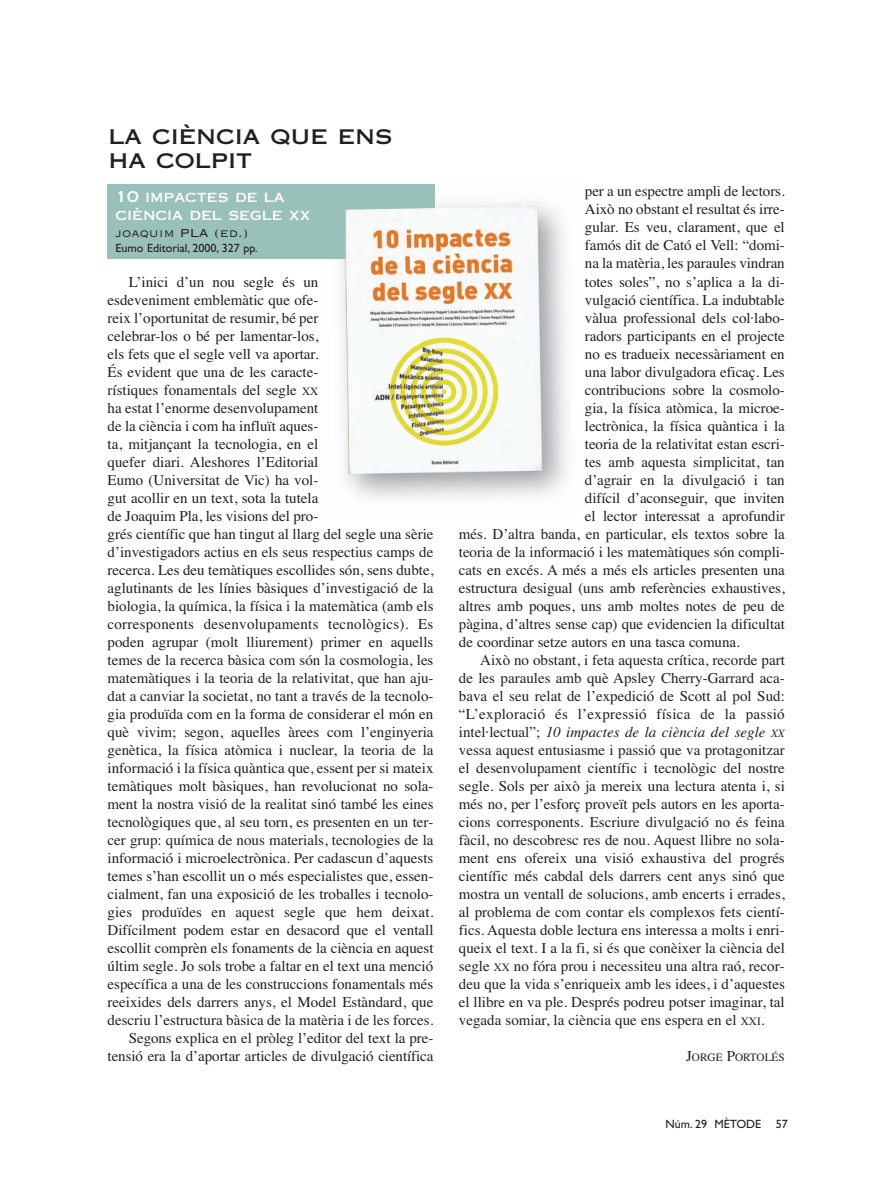
<style>
.page{position:relative;width:893px;height:1191px;background:#fff}
.page>*{position:absolute;margin:0;border:0;box-sizing:border-box;transform-origin:0 0}
.t1{font:24px/24px "Copperplate Thirty One AB";color:#231f20}
.t2{font:15px "Times";color:#231f20}
.t3{font:15px "Times";letter-spacing:.02em;color:#231f20}
.t4{font:italic 15px "Times";color:#231f20}
.t5{font:15px/18px "Copperplate Thirty One AB";color:#fff}
.t6{font:15px "Copperplate Thirty Two BC";color:#231f20}
.t7{font:12px "Gill Sans";color:#231f20}
.t8{font:11.25px "Times";color:#231f20}
.s1{font-size:11.25px}
.s2{font-style:normal}
.s3{font-size:15px}
</style>
<div class="page">
<img style="left:342px;top:184px;width:225px;height:315px">
<div style="left:107px;top:184px;width:327px;height:75px;background:#99c1b9"></div>
<img style="left:345px;top:206px;width:196px;height:266px">
<h1 class="t1" style="left:109px;top:124px;width:286px">LA CIÈNCIA QUE ENS<br>HA COLPIT</h1>
<p class="t5" style="left:116px;top:188px;width:197px">10 IMPACTES DE LA<br>CIÈNCIA DEL SEGLE XX</p>
<p class="t6" style="left:116px;top:223px;width:134px">joaquim PLA (ed.)</p>
<p class="t7" style="left:116px;top:244px;width:144px">Eumo Editorial, 2000, 327 pp.</p>
<p class="t2" style="left:129px;top:276px;width:191px">L’inici d’un nou segle és un</p>
<p class="t2" style="left:108px;top:294px;width:212px">esdeveniment emblemàtic que ofe-</p>
<p class="t2" style="left:108px;top:312px;width:212px">reix l’oportunitat de resumir, bé per</p>
<p class="t2" style="left:108px;top:330px;width:212px">celebrar-los o bé per lamentar-los,</p>
<p class="t2" style="left:108px;top:348px;width:212px">els fets que el segle vell va aportar.</p>
<p class="t2" style="left:108px;top:366px;width:212px">És evident que una de les caracte-</p>
<p class="t2" style="left:108px;top:384px;width:212px">rístiques fonamentals del segle <span class="s1">XX</span></p>
<p class="t2" style="left:108px;top:402px;width:212px">ha estat l’enorme desenvolupament</p>
<p class="t2" style="left:108px;top:420px;width:212px">de la ciència i com ha influït aques-</p>
<p class="t2" style="left:108px;top:438px;width:212px">ta, mitjançant la tecnologia, en el</p>
<p class="t2" style="left:108px;top:456px;width:212px">quefer diari. Aleshores l’Editorial</p>
<p class="t2" style="left:108px;top:474px;width:212px">Eumo (Universitat de Vic) ha vol-</p>
<p class="t2" style="left:108px;top:492px;width:212px">gut acollir en un text, sota la tutela</p>
<p class="t2" style="left:108px;top:510px;width:212px">de Joaquim Pla, les visions del pro-</p>
<p class="t2" style="left:108px;top:528px;width:327px">grés científic que han tingut al llarg del segle una sèrie</p>
<p class="t2" style="left:108px;top:546px;width:327px">d’investigadors actius en els seus respectius camps de</p>
<p class="t2" style="left:108px;top:564px;width:327px">recerca. Les deu temàtiques escollides són, sens dubte,</p>
<p class="t2" style="left:108px;top:582px;width:327px">aglutinants de les línies bàsiques d’investigació de la</p>
<p class="t2" style="left:108px;top:600px;width:327px">biologia, la química, la física i la matemàtica (amb els</p>
<p class="t3" style="left:108px;top:618px;width:327px">corresponents desenvolupaments tecnològics). Es</p>
<p class="t2" style="left:108px;top:636px;width:327px">poden agrupar (molt lliurement) primer en aquells</p>
<p class="t2" style="left:108px;top:654px;width:327px">temes de la recerca bàsica com són la cosmologia, les</p>
<p class="t2" style="left:108px;top:672px;width:327px">matemàtiques i la teoria de la relativitat, que han aju-</p>
<p class="t2" style="left:108px;top:690px;width:327px">dat a canviar la societat, no tant a través de la tecnolo-</p>
<p class="t2" style="left:108px;top:708px;width:327px">gia produïda com en la forma de considerar el món en</p>
<p class="t2" style="left:108px;top:726px;width:327px">què vivim; segon, aquelles àrees com l’enginyeria</p>
<p class="t2" style="left:108px;top:744px;width:327px">genètica, la física atòmica i nuclear, la teoria de la</p>
<p class="t2" style="left:108px;top:762px;width:327px">informació i la física quàntica que, essent per si mateix</p>
<p class="t2" style="left:108px;top:780px;width:327px">temàtiques molt bàsiques, han revolucionat no sola-</p>
<p class="t2" style="left:108px;top:798px;width:327px">ment la nostra visió de la realitat sinó també les eines</p>
<p class="t2" style="left:108px;top:816px;width:327px">tecnològiques que, al seu torn, es presenten en un ter-</p>
<p class="t2" style="left:108px;top:834px;width:327px">cer grup: química de nous materials, tecnologies de la</p>
<p class="t2" style="left:108px;top:852px;width:327px">informació i microelectrònica. Per cadascun d’aquests</p>
<p class="t2" style="left:108px;top:870px;width:327px">temes s’han escollit un o més especialistes que, essen-</p>
<p class="t2" style="left:108px;top:888px;width:327px">cialment, fan una exposició de les troballes i tecnolo-</p>
<p class="t2" style="left:108px;top:906px;width:327px">gies produïdes en aquest segle que hem deixat.</p>
<p class="t2" style="left:108px;top:924px;width:327px">Difícilment podem estar en desacord que el ventall</p>
<p class="t2" style="left:108px;top:942px;width:327px">escollit comprèn els fonaments de la ciència en aquest</p>
<p class="t2" style="left:108px;top:960px;width:327px">últim segle. Jo sols trobe a faltar en el text una menció</p>
<p class="t2" style="left:108px;top:978px;width:327px">específica a una de les construccions fonamentals més</p>
<p class="t2" style="left:108px;top:996px;width:327px">reeixides dels darrers anys, el Model Estàndard, que</p>
<p class="t2" style="left:108px;top:1014px;width:327px">descriu l’estructura bàsica de la matèria i de les forces.</p>
<p class="t2" style="left:129px;top:1032px;width:306px">Segons explica en el pròleg l’editor del text la pre-</p>
<p class="t2" style="left:108px;top:1050px;width:327px">tensió era la d’aportar articles de divulgació científica</p>
<p class="t2" style="left:585px;top:186px;width:201px">per a un espectre ampli de lectors.</p>
<p class="t2" style="left:585px;top:204px;width:201px">Això no obstant el resultat és irre-</p>
<p class="t2" style="left:585px;top:222px;width:201px">gular. Es veu, clarament, que el</p>
<p class="t2" style="left:585px;top:240px;width:201px">famós dit de Cató el Vell: “domi-</p>
<p class="t2" style="left:585px;top:258px;width:201px">na la matèria, les paraules vindran</p>
<p class="t2" style="left:585px;top:276px;width:201px">totes soles”, no s’aplica a la di-</p>
<p class="t2" style="left:585px;top:294px;width:201px">vulgació científica. La indubtable</p>
<p class="t2" style="left:585px;top:312px;width:201px">vàlua professional dels col·labo-</p>
<p class="t2" style="left:585px;top:330px;width:201px">radors participants en el projecte</p>
<p class="t2" style="left:585px;top:348px;width:201px">no es tradueix necessàriament en</p>
<p class="t2" style="left:585px;top:366px;width:201px">una labor divulgadora eficaç. Les</p>
<p class="t2" style="left:585px;top:384px;width:201px">contribucions sobre la cosmolo-</p>
<p class="t2" style="left:585px;top:402px;width:201px">gia, la física atòmica, la microe-</p>
<p class="t2" style="left:585px;top:420px;width:201px">lectrònica, la física quàntica i la</p>
<p class="t2" style="left:585px;top:438px;width:201px">teoria de la relativitat estan escri-</p>
<p class="t2" style="left:585px;top:456px;width:201px">tes amb aquesta simplicitat, tan</p>
<p class="t2" style="left:585px;top:474px;width:201px">d’agrair en la divulgació i tan</p>
<p class="t2" style="left:585px;top:492px;width:201px">difícil d’aconseguir, que inviten</p>
<p class="t2" style="left:585px;top:510px;width:201px">el lector interessat a aprofundir</p>
<p class="t2" style="left:459px;top:528px;width:327px">més. D’altra banda, en particular, els textos sobre la</p>
<p class="t2" style="left:459px;top:546px;width:327px">teoria de la informació i les matemàtiques són compli-</p>
<p class="t2" style="left:459px;top:564px;width:327px">cats en excés. A més a més els articles presenten una</p>
<p class="t2" style="left:459px;top:582px;width:327px">estructura desigual (uns amb referències exhaustives,</p>
<p class="t2" style="left:459px;top:600px;width:327px">altres amb poques, uns amb moltes notes de peu de</p>
<p class="t2" style="left:459px;top:618px;width:327px">pàgina, d’altres sense cap) que evidencien la dificultat</p>
<p class="t2" style="left:459px;top:636px;width:282px">de coordinar setze autors en una tasca comuna.</p>
<p class="t2" style="left:480px;top:654px;width:306px">Això no obstant, i feta aquesta crítica, recorde part</p>
<p class="t2" style="left:459px;top:672px;width:327px">de les paraules amb què Apsley Cherry-Garrard aca-</p>
<p class="t2" style="left:459px;top:690px;width:327px">bava el seu relat de l’expedició de Scott al pol Sud:</p>
<p class="t3" style="left:459px;top:708px;width:327px">“L’exploració és l’expressió física de la passió</p>
<p class="t4" style="left:459px;top:726px;width:327px"><span class="s2">intel·lectual”;</span> 10 impactes de la ciència del segle <span class="s1">XX</span></p>
<p class="t2" style="left:459px;top:744px;width:327px">vessa aquest entusiasme i passió que va protagonitzar</p>
<p class="t2" style="left:459px;top:762px;width:327px">el desenvolupament científic i tecnològic del nostre</p>
<p class="t2" style="left:459px;top:780px;width:327px">segle. Sols per això ja mereix una lectura atenta i, si</p>
<p class="t2" style="left:459px;top:798px;width:327px">més no, per l’esforç proveït pels autors en les aporta-</p>
<p class="t2" style="left:459px;top:816px;width:327px">cions corresponents. Escriure divulgació no és feina</p>
<p class="t2" style="left:459px;top:834px;width:327px">fàcil, no descobresc res de nou. Aquest llibre no sola-</p>
<p class="t2" style="left:459px;top:852px;width:327px">ment ens ofereix una visió exhaustiva del progrés</p>
<p class="t2" style="left:459px;top:870px;width:327px">científic més cabdal dels darrers cent anys sinó que</p>
<p class="t2" style="left:459px;top:888px;width:327px">mostra un ventall de solucions, amb encerts i errades,</p>
<p class="t2" style="left:459px;top:906px;width:327px">al problema de com contar els complexos fets cientí-</p>
<p class="t2" style="left:459px;top:924px;width:327px">fics. Aquesta doble lectura ens interessa a molts i enri-</p>
<p class="t2" style="left:459px;top:942px;width:327px">queix el text. I a la fi, si és que conèixer la ciència del</p>
<p class="t2" style="left:459px;top:960px;width:327px">segle <span class="s1">XX</span> no fóra prou i necessiteu una altra raó, recor-</p>
<p class="t2" style="left:459px;top:978px;width:327px">deu que la vida s’enriqueix amb les idees, i d’aquestes</p>
<p class="t2" style="left:459px;top:996px;width:327px">el llibre en va ple. Després podreu potser imaginar, tal</p>
<p class="t2" style="left:459px;top:1014px;width:307px">vegada somiar, la ciència que ens espera en el <span class="s1">XXI</span>.</p>
<p class="t8" style="left:686px;top:1053px;width:100px"><span class="s3">J</span>ORGE <span class="s3">P</span>ORTOLÉS</p>
<p class="t7" style="left:665px;top:1120px;width:124px">Núm. 29 MÈTODE 57</p>
</div>
